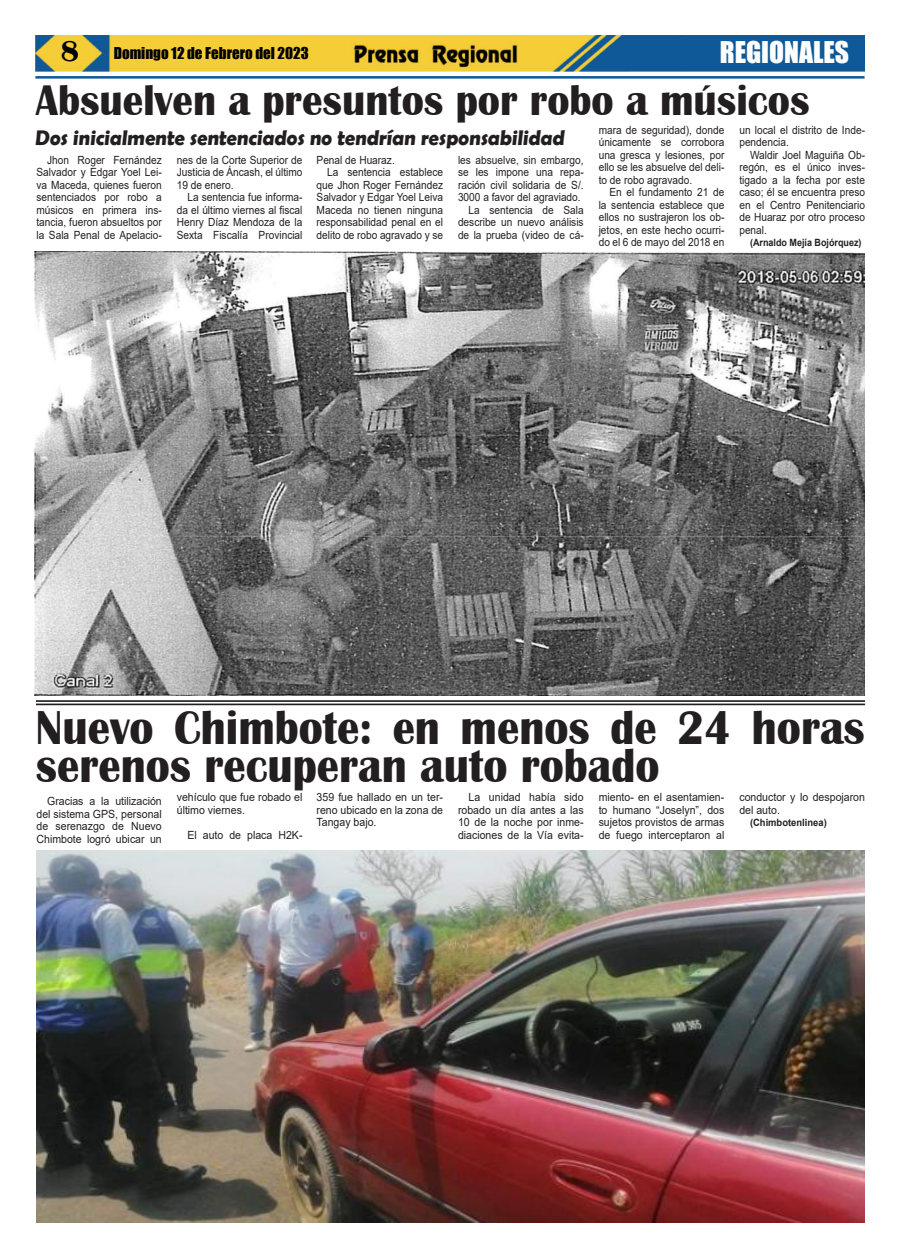
<style>
.page{position:relative;width:900px;height:1258px;background:#fff}
.page>*{position:absolute;margin:0;border:0;box-sizing:border-box;transform-origin:0 0}
.t1{font:700 49px/37.5px "Britannic";color:#231f20;scale:.91 1}
.t2{font:700 44.12px "Britannic";color:#231f20;scale:.93 1}
.t3{font:27.5px "Impact";color:#fff}
.t4{font:700 21.25px "Berlin Sans FB Demi";color:#231f20;scale:.96 1}
.t5{font:15px "Impact";color:#000}
.t6{font:11.25px/12.5px "Arial";color:#231f20;text-align:justify;scale:.9 1}
.t7{font:11.25px/12.5px "Arial";color:#231f20;text-align:justify;scale:.94 1}
.t8{font:700 10px "Arial";color:#231f20;scale:.9 1}
.t9{font:700 10px "Arial";color:#231f20;scale:.94 1}
.s1{font-family:"Britannic";font-weight:700;font-size:30px}
</style>
<div class="page">
<img style="left:35px;top:35px;width:830px;height:36px">
<hr style="left:35px;top:76px;width:830px;height:3px;background:#0f5998">
<img style="left:351px;top:41px;width:169px;height:27px">
<hr style="left:36px;top:700px;width:829px;height:2px;background:#231f20">
<hr style="left:36px;top:704px;width:829px;height:1px;background:#231f20">
<img style="left:35px;top:252px;width:830px;height:443px">
<img style="left:37px;top:850px;width:828px;height:373px">
<h3 class="t5" style="left:61px;top:47px;width:250px"><span class="s1">8</span> Domingo 12 de Febrero del 2023</h3>
<h3 class="t3" style="left:720px;top:37px;width:131px">REGIONALES</h3>
<h2 class="t2" style="left:36px;top:77px;width:833px">Absuelven a presuntos por robo a músicos</h2>
<p class="t6" style="left:37px;top:153px;width:141px;text-indent:11px">Jhon Roger Fernández Salvador y Edgar Yoel Lei&shy;va Maceda, quienes fueron sentenciados por robo a músicos en primera ins&shy;tancia, fueron absueltos por la Sala Penal de Apelacio-</p>
<p class="t6" style="left:177px;top:153px;width:141px">nes de la Corte Superior de Justicia de Áncash, el último 19 de enero.</p>
<p class="t6" style="left:599px;top:125px;width:141px">mara de seguridad), donde únicamente se corrobora una gresca y lesiones, por ello se les absuelve del deli&shy;to de robo agravado.</p>
<p class="t6" style="left:599px;top:186px;width:141px;text-indent:11px">En el fundamento 21 de la sentencia establece que ellos no sustrajeron los ob&shy;jetos, en este hecho ocurri&shy;do el 6 de mayo del 2018 en</p>
<p class="t6" style="left:739px;top:125px;width:141px">un local el distrito de Inde&shy;pendencia.</p>
<p class="t6" style="left:739px;top:149px;width:141px;text-indent:11px">Waldir Joel Maguiña Ob&shy;regón, es el único inves&shy;tigado a la fecha por este caso; él se encuentra preso en el Centro Penitenciario de Huaraz por otro proceso penal.</p>
<p class="t8" style="left:750px;top:239px;width:125px">(Arnaldo Mejía Bojórquez)</p>
<h3 class="t4" style="left:35px;top:126px;width:556px">Dos inicialmente sentenciados no tendrían responsabilidad</h3>
<p class="t6" style="left:317px;top:153px;width:88px">Penal de Huaraz.</p>
<p class="t6" style="left:327px;top:167px;width:130px">La sentencia establece</p>
<p class="t6" style="left:317px;top:178px;width:142px">que Jhon Roger Fernández</p>
<p class="t6" style="left:317px;top:191px;width:142px">Salvador y Edgar Yoel Leiva</p>
<p class="t6" style="left:317px;top:203px;width:142px">Maceda no tienen ninguna</p>
<p class="t6" style="left:317px;top:217px;width:142px">responsabilidad penal en el</p>
<p class="t6" style="left:317px;top:228px;width:142px">delito de robo agravado y se</p>
<p class="t6" style="left:458px;top:155px;width:141px;text-align:right">les absuelve, sin embargo, se les impone una repa&shy;ración civil solidaria de S/.<br>3000 a favor del agraviado.<br>La sentencia de Sala describe un nuevo análisis de la prueba (video de cá-</p>
<p class="t6" style="left:177px;top:192px;width:141px;text-indent:11px">La sentencia fue informa&shy;da el último viernes al fiscal Henry Díaz Mendoza de la Sexta Fiscalía Provincial</p>
<h1 class="t1" style="left:36px;top:709px;width:912px">Nuevo Chimbote: en menos de 24 horas serenos recuperan auto robado</h1>
<p class="t7" style="left:37px;top:796px;width:135px;text-indent:11px">Gracias a la utilización del sistema GPS, personal de serenazgo de Nuevo Chimbote logró ubicar un</p>
<p class="t7" style="left:177px;top:792px;width:135px">vehículo que fue robado el último viernes.</p>
<p class="t7" style="left:317px;top:791px;width:136px">359 fue hallado en un ter&shy;reno ubicado en la zona de Tangay bajo.</p>
<p class="t7" style="left:458px;top:792px;width:135px;text-indent:11px">La unidad había sido robado un día antes a las 10 de la noche por inme&shy;diaciones de la Vía evita-</p>
<p class="t7" style="left:599px;top:792px;width:135px">miento- en el asentamien&shy;to humano “Joselyn”, dos sujetos provistos de armas de fuego interceptaron al</p>
<p class="t7" style="left:739px;top:791px;width:135px">conductor y lo despojaron del auto.</p>
<p class="t9" style="left:750px;top:819px;width:83px">(Chimbotenlinea)</p>
<p class="t7" style="left:187px;top:829px;width:124px">El auto de placa H2K-</p>
</div>
